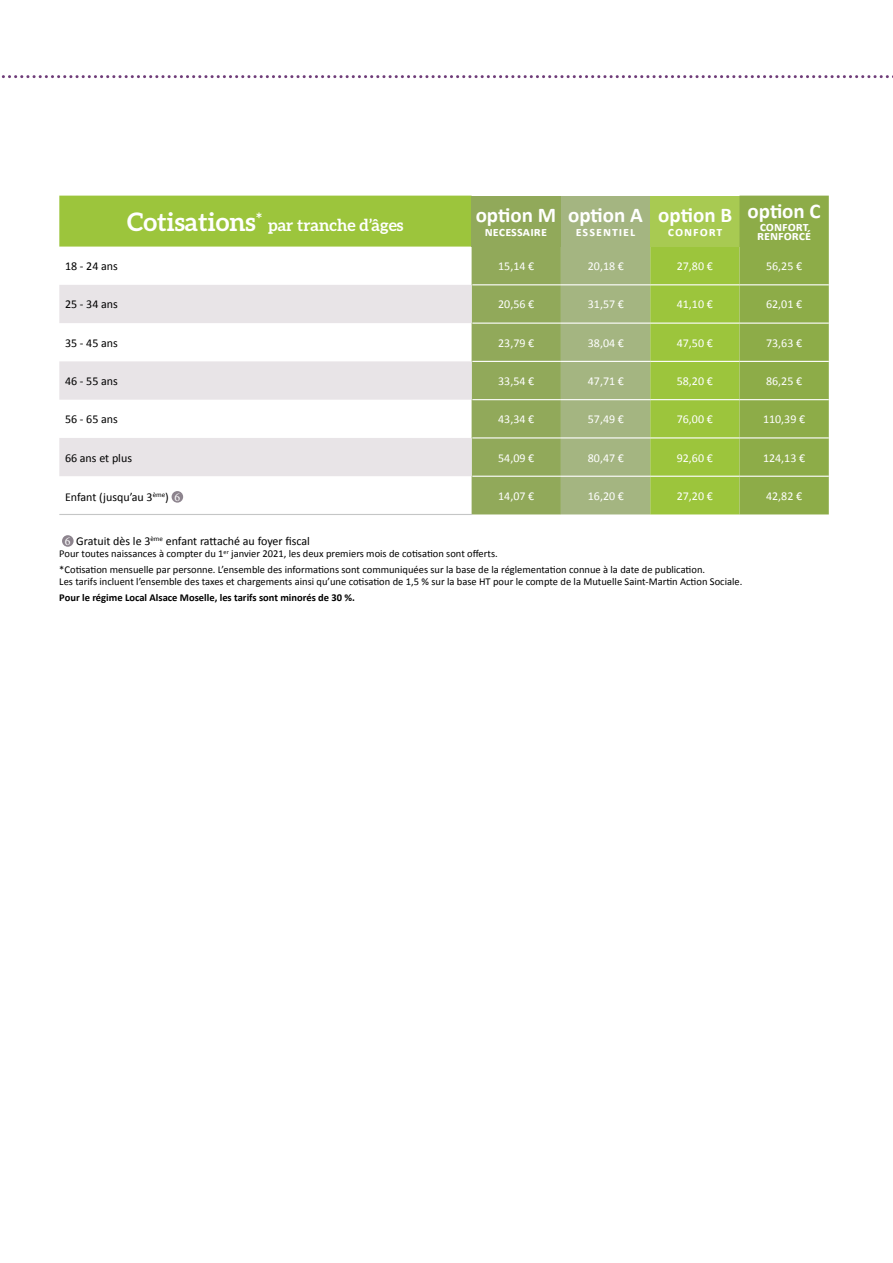
<style>
.page{position:relative;width:893px;height:1263px;background:#fff}
.page>*{position:absolute;margin:0;border:0;box-sizing:border-box;transform-origin:0 0}
.t1{font:700 21px "Calibri";letter-spacing:-.005em;color:#fff}
.t2{font:700 16.5px "Aleo";color:#fff}
.t3{font:700 13.5px "Calibri";letter-spacing:.01em;color:#fff}
.t4{font:700 13.5px "Calibri";letter-spacing:.07em;color:#fff}
.t5{font:700 13.5px "Calibri";letter-spacing:.065em;color:#fff}
.t6{font:12px "Calibri";color:#fff}
.t7{font:12px "Calibri";color:#000}
.t8{font:10.5px/15.5px "Calibri";color:#000}
.t9{font:700 10.5px "Calibri";color:#000}
.s1{font-size:25.5px}
.s2{font-family:"Minion Pro";color:#fff}
</style>
<div class="page">
<svg style="left:1px;top:75px;width:892px;height:3px"></svg>
<svg style="left:59px;top:196px;width:680px;height:318px;fill:#9cc53c"></svg>
<div style="left:472px;top:196px;width:89px;height:51px;background:#91a95a"></div>
<div style="left:561px;top:196px;width:89px;height:51px;background:#a4b581"></div>
<div style="left:650px;top:196px;width:89px;height:51px;background:#a8ca52"></div>
<div style="left:739px;top:196px;width:90px;height:318px;background:#8dac48"></div>
<svg style="left:472px;top:247px;width:178px;height:267px"></svg>
<svg style="left:59px;top:285px;width:413px;height:191px;fill:#e8e4e7"></svg>
<hr style="left:472px;top:284px;width:89px;height:1px;background:#fff">
<hr style="left:472px;top:323px;width:89px;height:1px;background:#fff">
<hr style="left:472px;top:361px;width:89px;height:1px;background:#fff">
<hr style="left:472px;top:399px;width:89px;height:1px;background:#fff">
<hr style="left:472px;top:437px;width:89px;height:1px;background:#fff">
<hr style="left:472px;top:476px;width:89px;height:1px;background:#fff">
<hr style="left:561px;top:284px;width:89px;height:1px;background:#fff">
<hr style="left:650px;top:284px;width:89px;height:1px;background:#fff">
<hr style="left:739px;top:284px;width:90px;height:1px;background:#fff">
<hr style="left:561px;top:323px;width:89px;height:1px;background:#fff">
<hr style="left:650px;top:323px;width:89px;height:1px;background:#fff">
<hr style="left:739px;top:323px;width:90px;height:1px;background:#fff">
<hr style="left:561px;top:361px;width:89px;height:1px;background:#fff">
<hr style="left:650px;top:361px;width:89px;height:1px;background:#fff">
<hr style="left:739px;top:361px;width:90px;height:1px;background:#fff">
<hr style="left:561px;top:399px;width:89px;height:1px;background:#fff">
<hr style="left:650px;top:399px;width:89px;height:1px;background:#fff">
<hr style="left:739px;top:399px;width:90px;height:1px;background:#fff">
<hr style="left:561px;top:437px;width:89px;height:1px;background:#fff">
<hr style="left:650px;top:437px;width:89px;height:1px;background:#fff">
<hr style="left:739px;top:437px;width:90px;height:1px;background:#fff">
<hr style="left:561px;top:476px;width:89px;height:1px;background:#fff">
<hr style="left:650px;top:476px;width:89px;height:1px;background:#fff">
<hr style="left:739px;top:476px;width:90px;height:1px;background:#fff">
<hr style="left:59px;top:514px;width:413px;height:1px;background:#c5c6c6">
<div style="left:172px;top:491px;width:11px;height:12px;background:#8d848e;border-radius:50%"></div>
<div style="left:62px;top:535px;width:12px;height:12px;background:#8d848e;border-radius:50%"></div>
<h2 class="t2" style="left:127px;top:216px;width:278px"><span class="s1">Cotisations</span>* par tranche d’âges</h2>
<h1 class="t1" style="left:476px;top:202px;width:82px">option M</h1>
<p class="t3" style="left:485px;top:223px;width:64px">necessaire</p>
<h1 class="t1" style="left:568px;top:202px;width:76px">option A</h1>
<p class="t4" style="left:576px;top:223px;width:61px">essentiel</p>
<h1 class="t1" style="left:658px;top:202px;width:75px">option B</h1>
<p class="t5" style="left:668px;top:223px;width:56px">confort</p>
<h1 class="t1" style="left:747px;top:197px;width:75px">option C</h1>
<p class="t3" style="left:760px;top:218px;width:50px">confort</p>
<p class="t3" style="left:757px;top:227px;width:55px">renforcé</p>
<p class="t7" style="left:65px;top:259px;width:54px">18 - 24 ans</p>
<p class="t6" style="left:498px;top:258px;width:38px">15,14 €</p>
<p class="t6" style="left:588px;top:258px;width:38px">20,18 €</p>
<p class="t6" style="left:677px;top:258px;width:38px">27,80 €</p>
<p class="t6" style="left:766px;top:258px;width:38px">56,25 €</p>
<p class="t7" style="left:65px;top:297px;width:54px">25 - 34 ans</p>
<p class="t6" style="left:498px;top:297px;width:38px">20,56 €</p>
<p class="t6" style="left:588px;top:297px;width:38px">31,57 €</p>
<p class="t6" style="left:677px;top:297px;width:38px">41,10 €</p>
<p class="t6" style="left:766px;top:297px;width:38px">62,01 €</p>
<p class="t7" style="left:65px;top:335px;width:54px">35 - 45 ans</p>
<p class="t6" style="left:498px;top:335px;width:38px">23,79 €</p>
<p class="t6" style="left:588px;top:335px;width:38px">38,04 €</p>
<p class="t6" style="left:677px;top:335px;width:38px">47,50 €</p>
<p class="t6" style="left:766px;top:335px;width:38px">73,63 €</p>
<p class="t7" style="left:65px;top:373px;width:54px">46 - 55 ans</p>
<p class="t6" style="left:498px;top:373px;width:38px">33,54 €</p>
<p class="t6" style="left:588px;top:373px;width:38px">47,71 €</p>
<p class="t6" style="left:677px;top:373px;width:38px">58,20 €</p>
<p class="t6" style="left:766px;top:373px;width:38px">86,25 €</p>
<p class="t7" style="left:65px;top:412px;width:54px">56 - 65 ans</p>
<p class="t6" style="left:498px;top:412px;width:38px">43,34 €</p>
<p class="t6" style="left:588px;top:412px;width:38px">57,49 €</p>
<p class="t6" style="left:677px;top:412px;width:38px">76,00 €</p>
<p class="t6" style="left:763px;top:412px;width:44px">110,39 €</p>
<p class="t7" style="left:65px;top:450px;width:69px">66 ans et plus</p>
<p class="t6" style="left:498px;top:450px;width:38px">54,09 €</p>
<p class="t6" style="left:588px;top:450px;width:38px">80,47 €</p>
<p class="t6" style="left:677px;top:450px;width:38px">92,60 €</p>
<p class="t6" style="left:763px;top:450px;width:44px">124,13 €</p>
<p class="t7" style="left:65px;top:490px;width:117px">Enfant (jusqu’au 3<sup>ème</sup>) <span class="s2">6</span></p>
<p class="t6" style="left:498px;top:488px;width:38px">14,07 €</p>
<p class="t6" style="left:588px;top:488px;width:38px">16,20 €</p>
<p class="t6" style="left:677px;top:488px;width:38px">27,20 €</p>
<p class="t6" style="left:766px;top:488px;width:38px">42,82 €</p>
<p class="t7" style="left:65px;top:534px;width:247px"><span class="s2">6</span> Gratuit dès le 3<sup>ème</sup> enfant rattaché au foyer fiscal</p>
<p class="t8" style="left:59px;top:546px;width:647px">Pour toutes naissances à compter du 1<sup>er</sup> janvier 2021, les deux premiers mois de cotisation sont offerts.<br>*Cotisation mensuelle par personne. L’ensemble des informations sont communiquées sur la base de la réglementation connue à la date de publication.</p>
<p class="t8" style="left:59px;top:574px;width:685px">Les tarifs incluent l’ensemble des taxes et chargements ainsi qu’une cotisation de 1,5 % sur la base HT pour le compte de la Mutuelle Saint-Martin Action Sociale.</p>
<p class="t9" style="left:59px;top:591px;width:297px">Pour le régime Local Alsace Moselle, les tarifs sont minorés de 30 %.</p>
</div>
